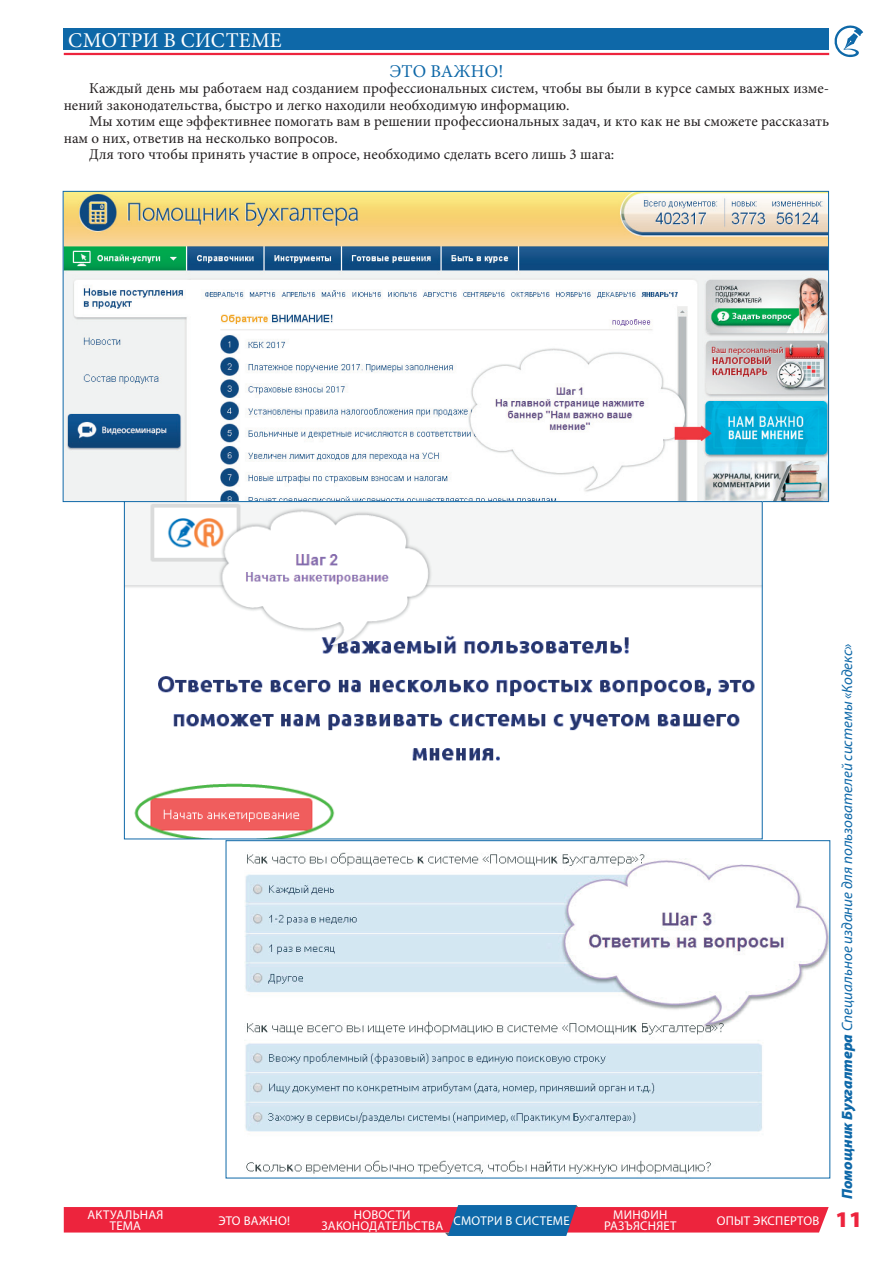
<style>
.page{position:relative;width:893px;height:1263px;background:#fff}
.page>*{position:absolute;margin:0;border:0;box-sizing:border-box;transform-origin:0 0}
.t1{font:900 semi-expanded 22.5px "Myriad Pro";color:#ed243d}
.t2{font:21px "Minion Pro";color:#fff}
.t3{font:18px "Minion Pro";color:#0e68a8}
.t4{font:15px/16.5px "Minion Pro";color:#231f20}
.t5{font:italic 15px "Myriad Pro";color:#0e68a8}
.t6{font:12.75px/10.5px "Myriad Pro";letter-spacing:.105em;color:#fff}
.t7{font:12.75px "Myriad Pro";letter-spacing:.125em;color:#fff}
.t8{font:12.75px "Myriad Pro";letter-spacing:.13em;color:#fff}
.s1{font-weight:900}
</style>
<div class="page">
<svg style="left:834px;top:25px;width:29px;height:32px"></svg>
<div style="left:64px;top:29px;width:765px;height:21px;background:#0e68a8"></div>
<hr style="left:64px;top:53px;width:765px;height:2px;background:#ed243d">
<svg style="left:64px;top:1205px;width:765px;height:31px;background:#cd4f6b"></svg>
<img style="left:226px;top:852px;width:604px;height:327px">
<img style="left:65px;top:193px;width:762px;height:307px">
<img style="left:126px;top:503px;width:634px;height:334px">
<h2 class="t2" style="left:68px;top:26px;width:16px">смотри</h2>
<h2 class="t2" style="left:164px;top:26px;width:33px">в системе</h2>
<p class="t3" style="left:390px;top:59px;width:115px">Это важно!</p>
<p class="t4" style="left:64px;top:80px;width:767px;text-indent:26px">Каждый день мы работаем над созданием профессиональных систем, чтобы вы были в курсе самых важных изме&shy;нений законодательства, быстро и легко находили необходимую информацию.</p>
<p class="t4" style="left:89px;top:113px;width:741px">Мы хотим еще эффективнее помогать вам в решении профессиональных задач, и кто как не вы сможете рассказать</p>
<p class="t4" style="left:64px;top:130px;width:276px">нам о них, ответив на несколько вопросов.</p>
<p class="t4" style="left:89px;top:146px;width:527px">Для того чтобы принять участие в опросе, необходимо сделать всего лишь 3 шага:</p>
<p class="t6" style="left:110px;top:1209px;width:55px;text-indent:-22px">Актуальная тема</p>
<p class="t6" style="left:218px;top:1215px;width:73px">это важно!</p>
<p class="t6" style="left:354px;top:1209px;width:58px">но вости</p>
<p class="t6" style="left:321px;top:1220px;width:31px">законо</p>
<p class="t6" style="left:369px;top:1220px;width:94px">дательства смо</p>
<p class="t8" style="left:481px;top:1212px;width:91px">три в системе</p>
<p class="t6" style="left:604px;top:1209px;width:73px;text-align:center">минфин разъясн яет</p>
<p class="t7" style="left:717px;top:1212px;width:104px">опыт экспертов</p>
<p class="t5" style="left:838px;top:1199px;width:557px;rotate:-90deg"><span class="s1">Помощник Бухгалтера</span> Специальное издание для пользователей системы «Кодекс»</p>
<h1 class="t1" style="left:835px;top:1204px;width:29px">11</h1>
</div>
